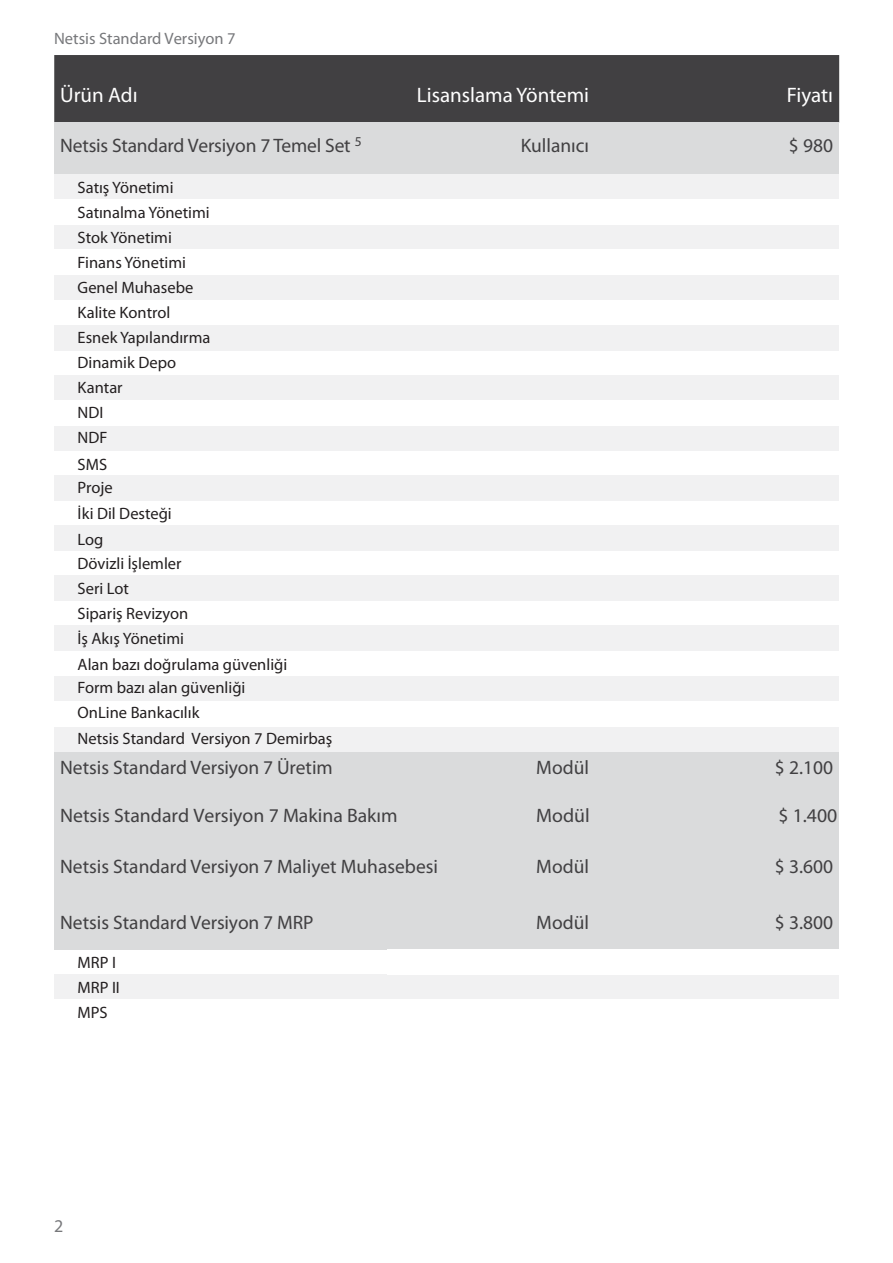
<style>
.page{position:relative;width:893px;height:1263px;background:#fff}
.page>*{position:absolute;margin:0;border:0;box-sizing:border-box;transform-origin:0 0}
.t1{font:21px "Myriad Pro";color:#fff}
.t2{font:19.5px "Myriad Pro";color:#414042}
.t3{font:18px "Myriad Pro";color:#77787b}
.t4{font:16.5px/25.2px "Myriad Pro";color:#231f20}
.t5{font:16.5px "Myriad Pro";color:#77787b}
</style>
<div class="page">
<div style="left:54px;top:55px;width:785px;height:67px;background:#414042"></div>
<div style="left:595px;top:899px;width:244px;height:50px;background:#dadbdc"></div>
<div style="left:387px;top:899px;width:208px;height:50px;background:#dadbdc"></div>
<div style="left:54px;top:899px;width:333px;height:50px;background:#dadbdc"></div>
<div style="left:595px;top:844px;width:244px;height:55px;background:#dadbdc"></div>
<div style="left:387px;top:844px;width:208px;height:55px;background:#dadbdc"></div>
<div style="left:54px;top:844px;width:333px;height:55px;background:#dadbdc"></div>
<div style="left:595px;top:745px;width:244px;height:50px;background:#dadbdc"></div>
<div style="left:387px;top:745px;width:208px;height:50px;background:#dadbdc"></div>
<div style="left:54px;top:745px;width:333px;height:50px;background:#dadbdc"></div>
<div style="left:595px;top:122px;width:244px;height:53px;background:#dadbdc"></div>
<div style="left:387px;top:122px;width:208px;height:53px;background:#dadbdc"></div>
<div style="left:54px;top:122px;width:333px;height:53px;background:#dadbdc"></div>
<div style="left:595px;top:974px;width:244px;height:25px;background:#f1f1f2"></div>
<div style="left:387px;top:974px;width:208px;height:25px;background:#f1f1f2"></div>
<div style="left:54px;top:974px;width:333px;height:25px;background:#f1f1f2"></div>
<div style="left:595px;top:726px;width:244px;height:25px;background:#f1f1f2"></div>
<div style="left:387px;top:726px;width:208px;height:25px;background:#f1f1f2"></div>
<div style="left:54px;top:726px;width:333px;height:25px;background:#f1f1f2"></div>
<div style="left:595px;top:676px;width:244px;height:25px;background:#f1f1f2"></div>
<div style="left:387px;top:676px;width:208px;height:25px;background:#f1f1f2"></div>
<div style="left:54px;top:676px;width:333px;height:25px;background:#f1f1f2"></div>
<div style="left:595px;top:626px;width:244px;height:25px;background:#f1f1f2"></div>
<div style="left:387px;top:626px;width:208px;height:25px;background:#f1f1f2"></div>
<div style="left:54px;top:626px;width:333px;height:25px;background:#f1f1f2"></div>
<div style="left:595px;top:576px;width:244px;height:25px;background:#f1f1f2"></div>
<div style="left:387px;top:576px;width:208px;height:25px;background:#f1f1f2"></div>
<div style="left:54px;top:576px;width:333px;height:25px;background:#f1f1f2"></div>
<div style="left:595px;top:526px;width:244px;height:25px;background:#f1f1f2"></div>
<div style="left:387px;top:526px;width:208px;height:25px;background:#f1f1f2"></div>
<div style="left:54px;top:526px;width:333px;height:25px;background:#f1f1f2"></div>
<div style="left:595px;top:475px;width:244px;height:25px;background:#f1f1f2"></div>
<div style="left:387px;top:475px;width:208px;height:25px;background:#f1f1f2"></div>
<div style="left:54px;top:475px;width:333px;height:25px;background:#f1f1f2"></div>
<div style="left:595px;top:425px;width:244px;height:25px;background:#f1f1f2"></div>
<div style="left:387px;top:425px;width:208px;height:25px;background:#f1f1f2"></div>
<div style="left:54px;top:425px;width:333px;height:25px;background:#f1f1f2"></div>
<div style="left:595px;top:375px;width:244px;height:25px;background:#f1f1f2"></div>
<div style="left:387px;top:375px;width:208px;height:25px;background:#f1f1f2"></div>
<div style="left:54px;top:375px;width:333px;height:25px;background:#f1f1f2"></div>
<div style="left:595px;top:325px;width:244px;height:25px;background:#f1f1f2"></div>
<div style="left:387px;top:325px;width:208px;height:25px;background:#f1f1f2"></div>
<div style="left:54px;top:325px;width:333px;height:25px;background:#f1f1f2"></div>
<div style="left:595px;top:275px;width:244px;height:25px;background:#f1f1f2"></div>
<div style="left:387px;top:275px;width:208px;height:25px;background:#f1f1f2"></div>
<div style="left:54px;top:275px;width:333px;height:25px;background:#f1f1f2"></div>
<div style="left:595px;top:225px;width:244px;height:25px;background:#f1f1f2"></div>
<div style="left:387px;top:225px;width:208px;height:25px;background:#f1f1f2"></div>
<div style="left:54px;top:225px;width:333px;height:25px;background:#f1f1f2"></div>
<div style="left:595px;top:175px;width:244px;height:25px;background:#f1f1f2"></div>
<div style="left:387px;top:175px;width:208px;height:25px;background:#f1f1f2"></div>
<div style="left:54px;top:175px;width:333px;height:25px;background:#f1f1f2"></div>
<div style="left:595px;top:792px;width:244px;height:56px;background:#dadbdc"></div>
<div style="left:387px;top:792px;width:208px;height:56px;background:#dadbdc"></div>
<div style="left:54px;top:792px;width:333px;height:56px;background:#dadbdc"></div>
<p class="t5" style="left:54px;top:28px;width:183px">Netsis Standard Versiyon 7</p>
<p class="t1" style="left:60px;top:82px;width:79px">Ürün Adı</p>
<p class="t1" style="left:417px;top:82px;width:174px">Lisanslama Yöntemi</p>
<p class="t1" style="left:787px;top:82px;width:48px">Fiyatı</p>
<p class="t2" style="left:60px;top:133px;width:303px">Netsis Standard Versiyon 7 Temel Set <sup>5</sup></p>
<p class="t2" style="left:521px;top:133px;width:70px">Kullanıcı</p>
<p class="t2" style="left:789px;top:133px;width:46px">$ 980</p>
<p class="t4" style="left:78px;top:174px;width:134px">Satış Yönetimi<br>Satınalma Yönetimi<br>Stok Yönetimi<br>Finans Yönetimi<br>Genel Muhasebe<br>Kalite Kontrol<br>Esnek Yapılandırma<br>Dinamik Depo<br>Kantar<br>NDI<br>NDF<br>SMS</p>
<p class="t4" style="left:78px;top:474px;width:96px;line-height:26.1px">Proje<br>İki Dil Desteği<br>Log</p>
<p class="t4" style="left:78px;top:550px;width:211px">Dövizli İşlemler<br>Seri Lot<br>Sipariş Revizyon<br>İş Akış Yönetimi<br>Alan bazı doğrulama güvenliği</p>
<p class="t4" style="left:78px;top:675px;width:256px">Form bazı alan güvenliği<br>OnLine Bankacılık<br>Netsis Standard Versiyon 7 Demirbaş</p>
<p class="t2" style="left:60px;top:756px;width:274px">Netsis Standard Versiyon 7 Üretim</p>
<p class="t2" style="left:536px;top:756px;width:54px">Modül</p>
<p class="t2" style="left:775px;top:756px;width:60px">$ 2.100</p>
<p class="t2" style="left:60px;top:803px;width:339px">Netsis Standard Versiyon 7 Makina Bakım</p>
<p class="t2" style="left:536px;top:803px;width:55px">Modül</p>
<p class="t2" style="left:778px;top:803px;width:61px">$ 1.400</p>
<p class="t2" style="left:60px;top:855px;width:379px">Netsis Standard Versiyon 7 Maliyet Muhasebesi</p>
<p class="t2" style="left:536px;top:855px;width:54px">Modül</p>
<p class="t2" style="left:775px;top:855px;width:60px">$ 3.600</p>
<p class="t2" style="left:60px;top:910px;width:255px">Netsis Standard Versiyon 7 MRP</p>
<p class="t2" style="left:536px;top:910px;width:54px">Modül</p>
<p class="t2" style="left:775px;top:910px;width:60px">$ 3.800</p>
<p class="t4" style="left:78px;top:949px;width:44px">MRP I<br>MRP II<br>MPS</p>
<p class="t3" style="left:54px;top:1214px;width:11px">2</p>
</div>
